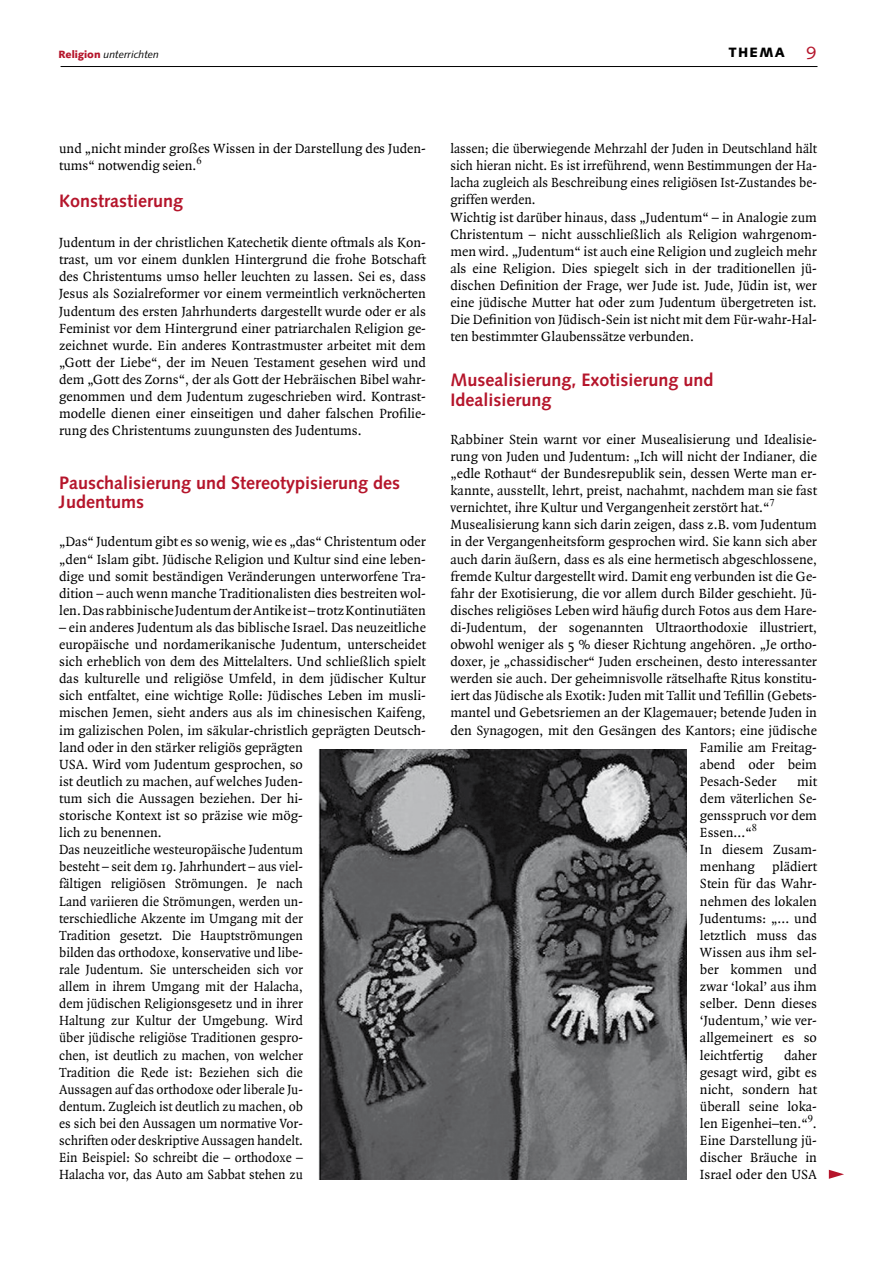
<style>
.page{position:relative;width:893px;height:1263px;background:#fff}
.page>*{position:absolute;margin:0;border:0;box-sizing:border-box;transform-origin:0 0}
.t1{font:700 18px/19.5px "Syntax";color:#b5152b}
.t2{font:18px "Syntax";color:#b5152b}
.t3{font:14.25px/17.1px "Quadraat";color:#000}
.t4{font:14.25px/17.1px "Quadraat";color:#000;scale:.96 1}
.t5{font:900 13.5px "Syntax";letter-spacing:.1em;color:#000}
.t6{font:italic 10.5px "Syntax";color:#000}
.s1{font-weight:900;font-style:normal;color:#b5152b}
</style>
<div class="page">
<hr style="left:61px;top:66px;width:756px;height:1px;background:#000">
<img style="left:319px;top:750px;width:367px;height:430px">
<svg style="left:829px;top:1170px;width:15px;height:9px"></svg>
<p class="t6" style="left:58px;top:49px;width:102px"><span class="s1">Religion</span> unterrichten</p>
<p class="t2" style="left:806px;top:42px;width:12px">9</p>
<p class="t5" style="left:729px;top:45px;width:57px">THEMA</p>
<p class="t3" style="left:59px;top:140px;width:368px">und „nicht minder großes Wissen in der Darstellung des Juden&shy;tums“ notwendig seien.<sup>6</sup></p>
<p class="t1" style="left:59px;top:191px;width:125px">Konstrastierung</p>
<p class="t3" style="left:59px;top:234px;width:368px;text-align:justify">Judentum in der christlichen Katechetik diente oftmals als Kon&shy;trast, um vor einem dunklen Hintergrund die frohe Botschaft des Christentums umso heller leuchten zu lassen. Sei es, dass Jesus als Sozialreformer vor einem vermeintlich verknöcherten Judentum des ersten Jahrhunderts dargestellt wurde oder er als Feminist vor dem Hintergrund einer patriarchalen Religion ge&shy;zeichnet wurde. Ein anderes Kontrastmuster arbeitet mit dem „Gott der Liebe“, der im Neuen Testament gesehen wird und dem „Gott des Zorns“, der als Gott der Hebräischen Bibel wahr&shy;genommen und dem Judentum zugeschrieben wird. Kontrast&shy;modelle dienen einer einseitigen und daher falschen Profilie&shy;rung des Christentums zuungunsten des Judentums.</p>
<p class="t1" style="left:59px;top:473px;width:343px">Pauschalisierung und Stereotypisierung des<br>Judentums</p>
<p class="t3" style="left:59px;top:534px;width:368px;text-align:justify">„Das“ Judentum gibt es so wenig, wie es „das“ Christentum oder „den“ Islam gibt. Jüdische Religion und Kultur sind eine leben&shy;dige und somit beständigen Veränderungen unterworfene Tra&shy;dition – auch wenn manche Traditionalisten dies bestreiten wol&shy;len. Das rabbinische Judentum der Antike ist – trotz Kontinutiäten</p>
<p class="t3" style="left:59px;top:619px;width:368px">– ein anderes Judentum als das biblische Israel. Das neuzeitliche europäische und nordamerikanische Judentum, unterscheidet sich erheblich von dem des Mittelalters. Und schließlich spielt das kulturelle und religiöse Umfeld, in dem jüdischer Kultur sich entfaltet, eine wichtige Rolle: Jüdisches Leben im musli&shy;mischen Jemen, sieht anders aus als im chinesischen Kaifeng, im galizischen Polen, im säkular-christlich geprägten Deutsch&shy;land oder in den stärker religiös geprägten<br>USA. Wird vom Judentum gesprochen, so<br>ist deutlich zu machen, auf welches Juden-<br>tum sich die Aussagen beziehen. Der hi-<br>storische Kontext ist so präzise wie mög-<br>lich zu benennen.<br>Das neuzeitliche westeuropäische Judentum<br>besteht – seit dem 19. Jahrhundert – aus viel-<br>fältigen religiösen Strömungen. Je nach<br>Land variieren die Strömungen, werden un-<br>terschiedliche Akzente im Umgang mit der<br>Tradition gesetzt. Die Hauptströmungen<br>bilden das orthodoxe, konservative und libe-<br>rale Judentum. Sie unterscheiden sich vor<br>allem in ihrem Umgang mit der Halacha,<br>dem jüdischen Religionsgesetz und in ihrer<br>Haltung zur Kultur der Umgebung. Wird<br>über jüdische religiöse Traditionen gespro-<br>chen, ist deutlich zu machen, von welcher<br>Tradition die Rede ist: Beziehen sich die<br>Aussagen auf das orthodoxe oder liberale Ju-<br>dentum. Zugleich ist deutlich zu machen, ob<br>es sich bei den Aussagen um normative Vor-<br>schriften oder deskriptive Aussagen handelt.<br>Ein Beispiel: So schreibt die – orthodoxe –<br>Halacha vor, das Auto am Sabbat stehen zu</p>
<p class="t4" style="left:450px;top:140px;width:383px">lassen; die überwiegende Mehrzahl der Juden in Deutschland hält sich hieran nicht. Es ist irreführend, wenn Bestimmungen der Ha&shy;lacha zugleich als Beschreibung eines religiösen Ist-Zustandes be&shy;griffen werden.<br>Wichtig ist darüber hinaus, dass „Judentum“ – in Analogie zum Christentum – nicht ausschließlich als Religion wahrgenom&shy;men wird. „Judentum“ ist auch eine Religion und zugleich mehr als eine Religion. Dies spiegelt sich in der traditionellen jü&shy;dischen Definition der Frage, wer Jude ist. Jude, Jüdin ist, wer eine jüdische Mutter hat oder zum Judentum übergetreten ist.<br>Die Definition von Jüdisch-Sein ist nicht mit dem Für-wahr-Hal&shy;ten bestimmter Glaubenssätze verbunden.</p>
<p class="t1" style="left:450px;top:370px;width:265px">Musealisierung, Exotisierung und<br>Idealisierung</p>
<p class="t3" style="left:450px;top:431px;width:368px">Rabbiner Stein warnt vor einer Musealisierung und Idealisie-</p>
<p class="t3" style="left:450px;top:448px;width:368px">rung von Juden und Judentum: „Ich will nicht der Indianer, die</p>
<p class="t3" style="left:450px;top:465px;width:368px">„edle Rothaut“ der Bundesrepublik sein, dessen Werte man er-</p>
<p class="t3" style="left:450px;top:482px;width:368px">kannte, ausstellt, lehrt, preist, nachahmt, nachdem man sie fast</p>
<p class="t3" style="left:450px;top:500px;width:326px">vernichtet, ihre Kultur und Vergangenheit zerstört hat.“<sup>7</sup></p>
<p class="t3" style="left:450px;top:517px;width:368px">Musealisierung kann sich darin zeigen, dass z.B. vom Judentum</p>
<p class="t3" style="left:450px;top:534px;width:368px">in der Vergangenheitsform gesprochen wird. Sie kann sich aber</p>
<p class="t3" style="left:450px;top:551px;width:368px">auch darin äußern, dass es als eine hermetisch abgeschlossene,</p>
<p class="t3" style="left:450px;top:568px;width:368px">fremde Kultur dargestellt wird. Damit eng verbunden ist die Ge-</p>
<p class="t3" style="left:450px;top:585px;width:368px">fahr der Exotisierung, die vor allem durch Bilder geschieht. Jü-</p>
<p class="t3" style="left:450px;top:602px;width:368px">disches religiöses Leben wird häufig durch Fotos aus dem Hare-</p>
<p class="t3" style="left:450px;top:619px;width:368px">di-Judentum, der sogenannten Ultraorthodoxie illustriert,</p>
<p class="t3" style="left:450px;top:636px;width:368px">obwohl weniger als 5 % dieser Richtung angehören. „Je ortho-</p>
<p class="t3" style="left:450px;top:653px;width:368px">doxer, je „chassidischer“ Juden erscheinen, desto interessanter</p>
<p class="t3" style="left:450px;top:671px;width:368px">werden sie auch. Der geheimnisvolle rätselhafte Ritus konstitu-</p>
<p class="t3" style="left:450px;top:688px;width:368px">iert das Jüdische als Exotik: Juden mit Tallit und Tefillin (Gebets-</p>
<p class="t3" style="left:450px;top:705px;width:368px">mantel und Gebetsriemen an der Klagemauer; betende Juden in</p>
<p class="t3" style="left:450px;top:722px;width:368px">den Synagogen, mit den Gesängen des Kantors; eine jüdische</p>
<p class="t3" style="left:700px;top:739px;width:118px">Familie am Freitag-</p>
<p class="t3" style="left:700px;top:756px;width:119px">abend oder beim</p>
<p class="t3" style="left:700px;top:773px;width:78px">Pesach-Seder</p>
<p class="t3" style="left:700px;top:773px;width:119px;text-indent:97px">mit dem väterlichen Se&shy;gensspruch vor dem<br>Essen...“<sup>8<br></sup>In diesem Zusam&shy;menhang plädiert<br>Stein für das Wahr&shy;nehmen des lokalen<br>Judentums: „... und letztlich muss das<br>Wissen aus ihm sel&shy;ber kommen und zwar ‘lokal’ aus ihm selber. Denn dieses ‘Judentum,’ wie ver&shy;allgemeinert es so leichtfertig</p>
<p class="t3" style="left:700px;top:1047px;width:119px;text-align:justify;text-indent:84px">daher gesagt wird, gibt es nicht, sondern hat überall seine loka&shy;len Eigenhei–ten.“<sup>9</sup>.<br>Eine Darstellung jü&shy;discher Bräuche in Israel oder den USA</p>
</div>
